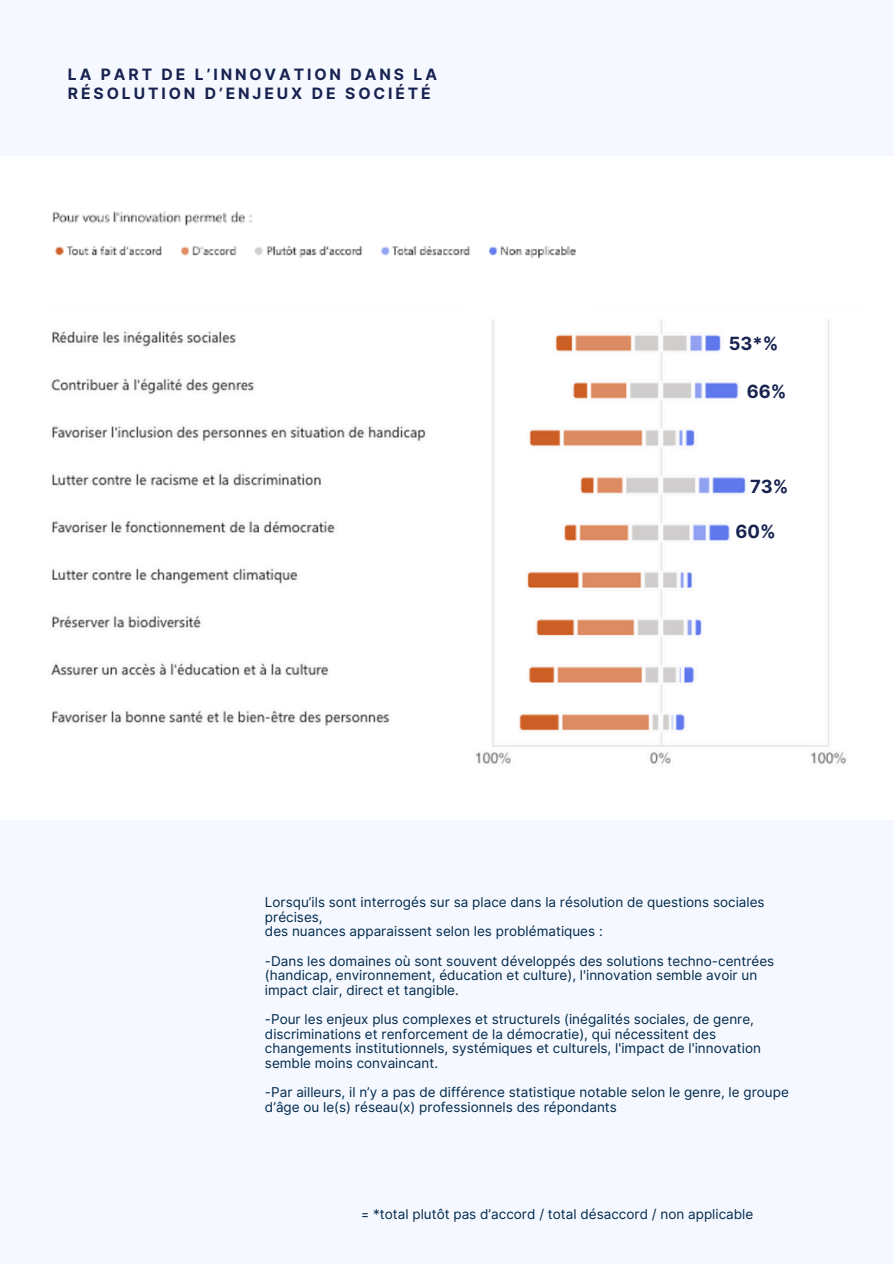
<style>
.page{position:relative;width:894px;height:1264px;background:#fff}
.page>*{position:absolute;margin:0;border:0;box-sizing:border-box;transform-origin:0 0}
.t1{font:700 18.15px "Inter";color:#172250}
.t2{font:700 15.6px/18.6px "Inter";letter-spacing:.185em;color:#172250}
.t3{font:13.5px/14.7px "Inter";color:#00294b}
</style>
<div class="page">
<div style="left:0;top:0;width:893px;height:1263px;background:#f5f8ff"></div>
<div style="left:0;top:156px;width:893px;height:663px;background:#fff"></div>
<img style="left:52px;top:211px;width:524px;height:47px">
<img style="left:51px;top:319px;width:795px;height:445px">
<p class="t2" style="left:68px;top:65px;width:370px">LA PART DE L’INNOVATION DANS LA<br>RÉSOLUTION D’ENJEUX DE SOCIÉTÉ</p>
<h1 class="t1" style="left:728px;top:333px;width:51px">53*%</h1>
<h1 class="t1" style="left:746px;top:380px;width:41px">66%</h1>
<h1 class="t1" style="left:750px;top:475px;width:40px">73%</h1>
<h1 class="t1" style="left:735px;top:520px;width:42px">60%</h1>
<p class="t3" style="left:265px;top:894px;width:501px">Lorsqu’ils sont interrogés sur sa place dans la résolution de questions sociales précises,</p>
<p class="t3" style="left:265px;top:924px;width:339px">des nuances apparaissent selon les problématiques :</p>
<p class="t3" style="left:265px;top:953px;width:510px">-Dans les domaines où sont souvent développés des solutions techno-centrées (handicap, environnement, éducation et culture), l'innovation semble avoir un impact clair, direct et tangible.</p>
<p class="t3" style="left:265px;top:1011px;width:497px">-Pour les enjeux plus complexes et structurels (inégalités sociales, de genre, discriminations et renforcement de la démocratie), qui nécessitent des changements institutionnels, systémiques et culturels, l'impact de l'innovation semble moins convaincant.</p>
<p class="t3" style="left:265px;top:1085px;width:525px">-Par ailleurs, il n’y a pas de différence statistique notable selon le genre, le groupe d’âge ou le(s) réseau(x) professionnels des répondants</p>
<p class="t3" style="left:360px;top:1206px;width:394px">= *total plutôt pas d’accord / total désaccord / non applicable</p>
</div>
